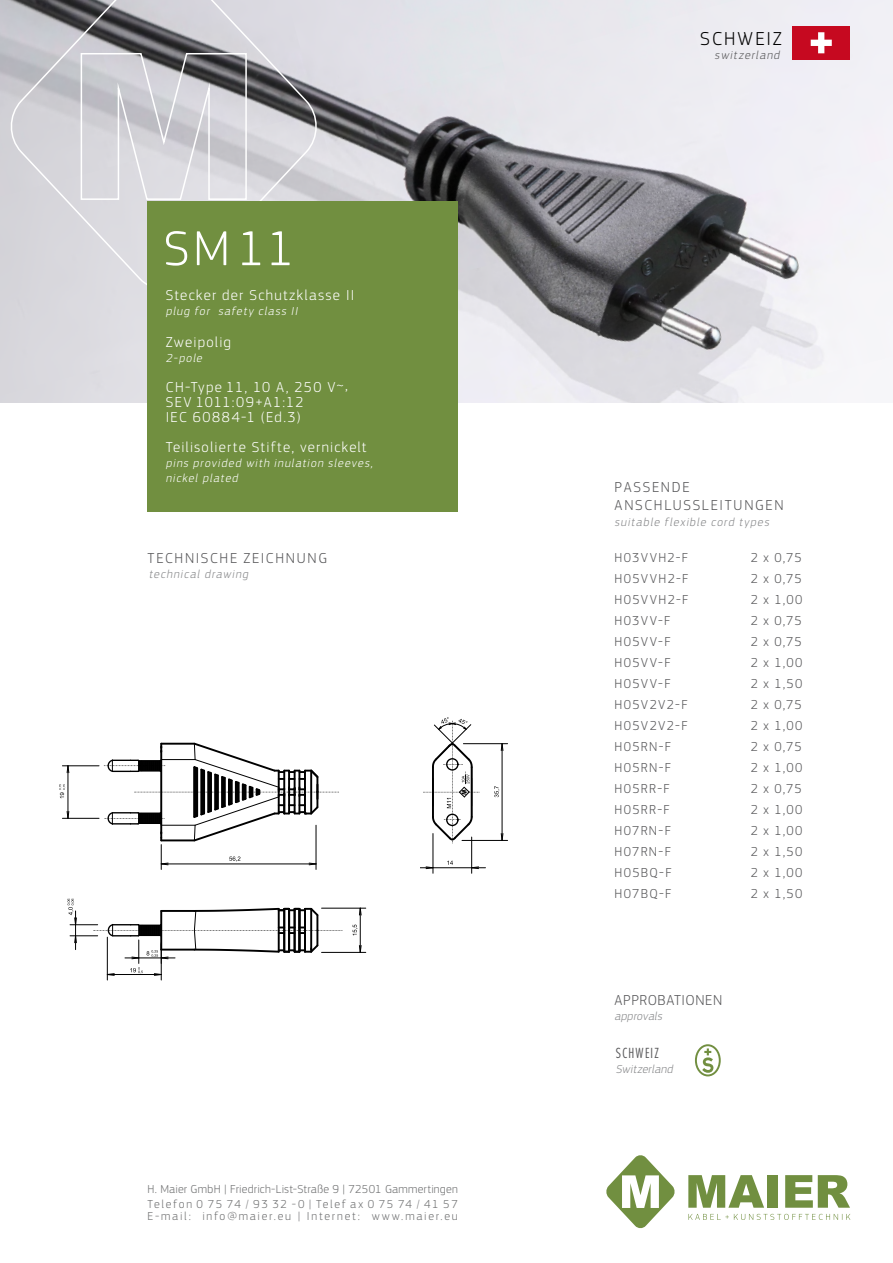
<style>
.page{position:relative;width:893px;height:1263px;background:#fff}
.page>*{position:absolute;margin:0;border:0;box-sizing:border-box;transform-origin:0 0}
.t1{font:300 51px "PF Square Sans Pro";color:#fff}
.t2{font:300 19.5px "PF Square Sans Pro";letter-spacing:.105em;color:#000}
.t3{font:300 15px/15px "PF Square Sans Pro";letter-spacing:.08em;color:#fff}
.t4{font:300 15px/18px "PF Square Sans Pro";letter-spacing:.11em;color:#58585a}
.t5{font:300 15px "PF Square Sans Pro";letter-spacing:.04em;color:#58585a}
.t6{font:300 13.5px/21px "PF Square Sans Pro";letter-spacing:.1em;color:#58585a}
.t7{font:300 condensed 13.5px "Futura";letter-spacing:.09em;color:#58585a}
.t8{font:300 12px/15px "PF Square Sans Pro";letter-spacing:.025em;color:#707172}
.t9{font:italic 300 12px/15px "PF Square Sans Pro";color:#fff}
.t10{font:italic 300 12px "PF Square Sans Pro";color:#87888a}
.t11{font:300 12px "PF Square Sans Pro";letter-spacing:.145em;color:#707172}
.t12{font:italic 300 12px "PF Square Sans Pro";color:#58585a}
</style>
<div class="page">
<img style="left:0;top:0;width:893px;height:403px">
<svg style="left:6px;top:0;width:315px;height:295px;background:#c3c2c7"></svg>
<div style="left:147px;top:201px;width:311px;height:310px;background:#718f40"></div>
<div style="left:695px;top:1044px;width:26px;height:32px;border:2px solid #728f41;border-radius:50%"></div>
<svg style="left:702px;top:1048px;width:11px;height:25px"></svg>
<div style="left:768px;top:1175px;width:10px;height:33px;background:#718f40"></div>
<svg style="left:785px;top:1175px;width:65px;height:33px"></svg>
<svg style="left:688px;top:1175px;width:76px;height:33px"></svg>
<svg style="left:606px;top:1155px;width:69px;height:74px"></svg>
<svg style="left:688px;top:1214px;width:162px;height:6px"></svg>
<div style="left:792px;top:26px;width:58px;height:34px;background:#c60920"></div>
<svg style="left:811px;top:32px;width:21px;height:21px"></svg>
<hr style="left:62px;top:818px;width:37px;height:1px;background:#000">
<hr style="left:62px;top:765px;width:37px;height:1px;background:#000">
<hr style="left:68px;top:766px;width:1px;height:52px;background:#000">
<svg style="left:67px;top:811px;width:2px;height:8px"></svg>
<svg style="left:67px;top:765px;width:2px;height:8px"></svg>
<svg style="left:353px;top:925px;width:5px;height:10px"></svg>
<hr style="left:322px;top:952px;width:44px;height:1px;background:#000">
<hr style="left:322px;top:908px;width:44px;height:1px;background:#000">
<hr style="left:360px;top:908px;width:1px;height:44px;background:#000">
<svg style="left:359px;top:945px;width:3px;height:8px"></svg>
<svg style="left:359px;top:907px;width:3px;height:9px"></svg>
<hr style="left:107px;top:937px;width:1px;height:43px;background:#000">
<hr style="left:161px;top:944px;width:1px;height:36px;background:#000">
<svg style="left:59px;top:784px;width:6px;height:14px"></svg>
<svg style="left:67px;top:899px;width:276px;height:77px"></svg>
<svg style="left:104px;top:742px;width:235px;height:127px"></svg>
<svg style="left:421px;top:717px;width:87px;height:157px"></svg>
<h1 class="t1" style="left:164px;top:219px;width:132px">SM11</h1>
<p class="t3" style="left:166px;top:288px;width:190px">Stecker der Schutzklasse II</p>
<p class="t9" style="left:166px;top:304px;width:136px">plug for safety class II</p>
<p class="t3" style="left:166px;top:334px;width:66px">Zweipolig</p>
<p class="t9" style="left:166px;top:350px;width:40px">2-pole</p>
<p class="t3" style="left:166px;top:379px;width:183px">CH-Type 11, 10 A, 250 V~,<br>SEV 1011:09+A1:12<br>IEC 60884-1 (Ed.3)</p>
<p class="t3" style="left:166px;top:439px;width:202px">Teilisolierte Stifte, vernickelt</p>
<p class="t9" style="left:166px;top:455px;width:211px">pins provided with inulation sleeves, nickel plated</p>
<p class="t4" style="left:148px;top:549px;width:181px">TECHNISCHE ZEICHNUNG</p>
<p class="t10" style="left:149px;top:567px;width:103px">technical drawing</p>
<p class="t8" style="left:147px;top:1182px;width:312px">H. Maier GmbH | Friedrich-List-Straße 9 | 72501 Gammertingen<br>Telefon 0 75 74 / 93 32 -0 | Telef ax 0 75 74 / 41 57</p>
<p class="t11" style="left:147px;top:1209px;width:312px">E-mail: info@maier.eu | Internet: www.maier.eu</p>
<h2 class="t2" style="left:700px;top:28px;width:83px">SCHWEIZ</h2>
<p class="t12" style="left:715px;top:48px;width:69px">switzerland</p>
<p class="t4" style="left:615px;top:478px;width:170px">PASSENDE<br>ANSCHLUSSLEITUNGEN</p>
<p class="t10" style="left:614px;top:514px;width:159px">suitable flexible cord types</p>
<p class="t6" style="left:614px;top:547px;width:75px">H03VVH2-F<br>H05VVH2-F<br>H05VVH2-F<br>H03VV-F<br>H05VV-F<br>H05VV-F<br>H05VV-F<br>H05V2V2-F<br>H05V2V2-F<br>H05RN-F<br>H05RN-F<br>H05RR-F<br>H05RR-F<br>H07RN-F<br>H07RN-F<br>H05BQ-F<br>H07BQ-F</p>
<p class="t6" style="left:751px;top:547px;width:53px;text-align:justify">2 x 0,75<br>2 x 0,75<br>2 x 1,00<br>2 x 0,75<br>2 x 0,75<br>2 x 1,00<br>2 x 1,50<br>2 x 0,75<br>2 x 1,00<br>2 x 0,75<br>2 x 1,00<br>2 x 0,75<br>2 x 1,00<br>2 x 1,00<br>2 x 1,50<br>2 x 1,00<br>2 x 1,50</p>
<p class="t5" style="left:615px;top:991px;width:109px">APPROBATIONEN</p>
<p class="t10" style="left:614px;top:1009px;width:52px">approvals</p>
<p class="t7" style="left:616px;top:1044px;width:45px">SCHWEIZ</p>
<p class="t10" style="left:616px;top:1062px;width:61px">Switzerland</p>
</div>
